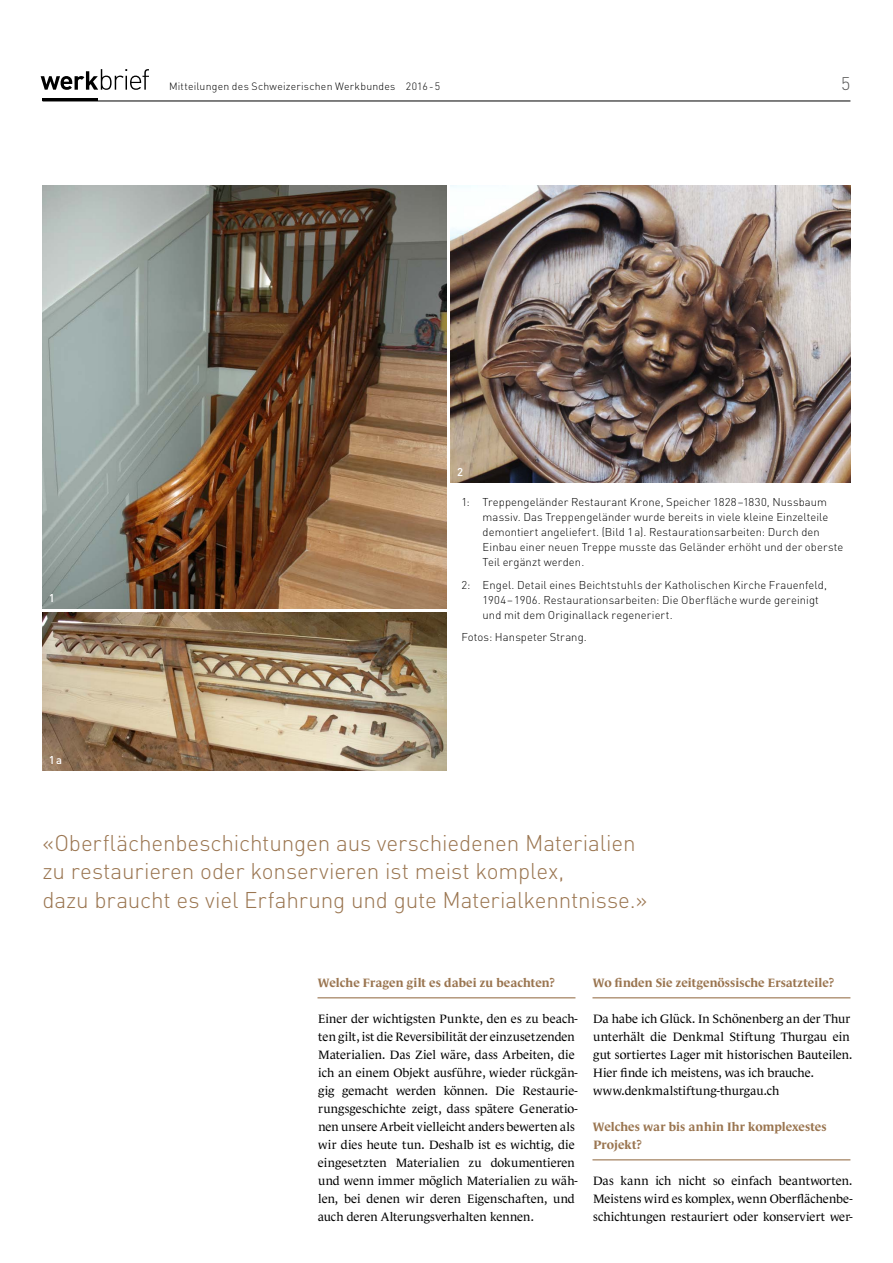
<style>
.page{position:relative;width:893px;height:1263px;background:#fff}
.page>*{position:absolute;margin:0;border:0;box-sizing:border-box;transform-origin:0 0}
.t1{font:300 22.5px/28.5px "DINOT";letter-spacing:-.005em;color:#9a7550}
.t2{font:300 18px "DINOT";color:#565655}
.t3{font:12.3px/18px "Le Monde Journal Std";color:#000}
.t4{font:700 12.3px/18px "Le Monde Journal Std";letter-spacing:.005em;color:#9a7550}
.t5{font:300 11.25px/15px "DINOT";letter-spacing:.01em;color:#000}
.t6{font:500 11.25px "DINOT";color:#fff}
.t7{font:300 10.5px "DINOT";letter-spacing:.02em;color:#000}
</style>
<div class="page">
<hr style="left:43px;top:101px;width:807px;height:1px;background:#000">
<hr style="left:43px;top:99px;width:55px;height:2px;background:#000">
<svg style="left:41px;top:69px;width:108px;height:21px"></svg>
<img style="left:43px;top:186px;width:403px;height:423px">
<img style="left:451px;top:186px;width:399px;height:297px">
<hr style="left:317px;top:997px;width:258px;height:1px;background:#9a7550">
<hr style="left:592px;top:997px;width:258px;height:1px;background:#9a7550">
<hr style="left:592px;top:1159px;width:258px;height:1px;background:#9a7550">
<img style="left:43px;top:613px;width:403px;height:158px">
<p class="t7" style="left:169px;top:79px;width:273px">Mitteilungen des Schweizerischen Werkbundes 2016-5</p>
<h2 class="t2" style="left:841px;top:71px;width:11px">5</h2>
<p class="t6" style="left:49px;top:590px;width:7px">1</p>
<p class="t6" style="left:49px;top:752px;width:15px">1a</p>
<p class="t6" style="left:457px;top:464px;width:7px">2</p>
<p class="t5" style="left:483px;top:494px;width:362px;text-indent:-21px">1: Treppengeländer Restaurant Krone, Speicher 1828–1830, Nussbaum massiv. Das Treppengeländer wurde bereits in viele kleine Einzelteile demontiert angeliefert. (Bild 1a). Restaurationsarbeiten: Durch den Einbau einer neuen Treppe musste das Geländer erhöht und der oberste Teil ergänzt werden.</p>
<p class="t5" style="left:483px;top:577px;width:346px;text-indent:-21px">2: Engel. Detail eines Beichtstuhls der Katholischen Kirche Frauenfeld,<br>1904–1906. Restaurationsarbeiten: Die Oberfläche wurde gereinigt und mit dem Originallack regeneriert.</p>
<p class="t5" style="left:461px;top:629px;width:127px">Fotos: Hanspeter Strang.</p>
<h1 class="t1" style="left:43px;top:827px;width:606px">«Oberflächenbeschichtungen aus verschiedenen Materialien zu restaurieren oder konservieren ist meist komplex,<br>dazu braucht es viel Erfahrung und gute Materialkenntnisse.»</h1>
<p class="t4" style="left:318px;top:973px;width:239px">Welche Fragen gilt es dabei zu beachten?</p>
<p class="t3" style="left:318px;top:1009px;width:262px">Einer der wichtigsten Punkte, den es zu beach&shy;ten gilt, ist die Reversibilität der einzusetzenden Materialien. Das Ziel wäre, dass Arbeiten, die ich an einem Objekt ausführe, wieder rückgän&shy;gig gemacht werden können. Die Restaurie&shy;rungsgeschichte zeigt, dass spätere Generatio&shy;nen unsere Arbeit vielleicht anders bewerten als wir dies heute tun. Deshalb ist es wichtig, die eingesetzten Materialien zu dokumentieren und wenn immer möglich Materialien zu wäh&shy;len, bei denen wir deren Eigenschaften, und auch deren Alterungsverhalten kennen.</p>
<p class="t4" style="left:593px;top:973px;width:243px">Wo finden Sie zeitgenössische Ersatzteile?</p>
<p class="t3" style="left:593px;top:1009px;width:261px">Da habe ich Glück. In Schönenberg an der Thur unterhält die Denkmal Stiftung Thurgau ein gut sortiertes Lager mit historischen Bauteilen.<br>Hier finde ich meistens, was ich brauche. www.denkmalstiftung-thurgau.ch</p>
<p class="t4" style="left:593px;top:1117px;width:235px">Welches war bis anhin Ihr komplexestes<br>Projekt?</p>
<p class="t3" style="left:593px;top:1171px;width:261px;text-align:justify">Das kann ich nicht so einfach beantworten.<br>Meistens wird es komplex, wenn Oberflächenbe&shy;schichtungen restauriert oder konserviert wer-</p>
</div>
